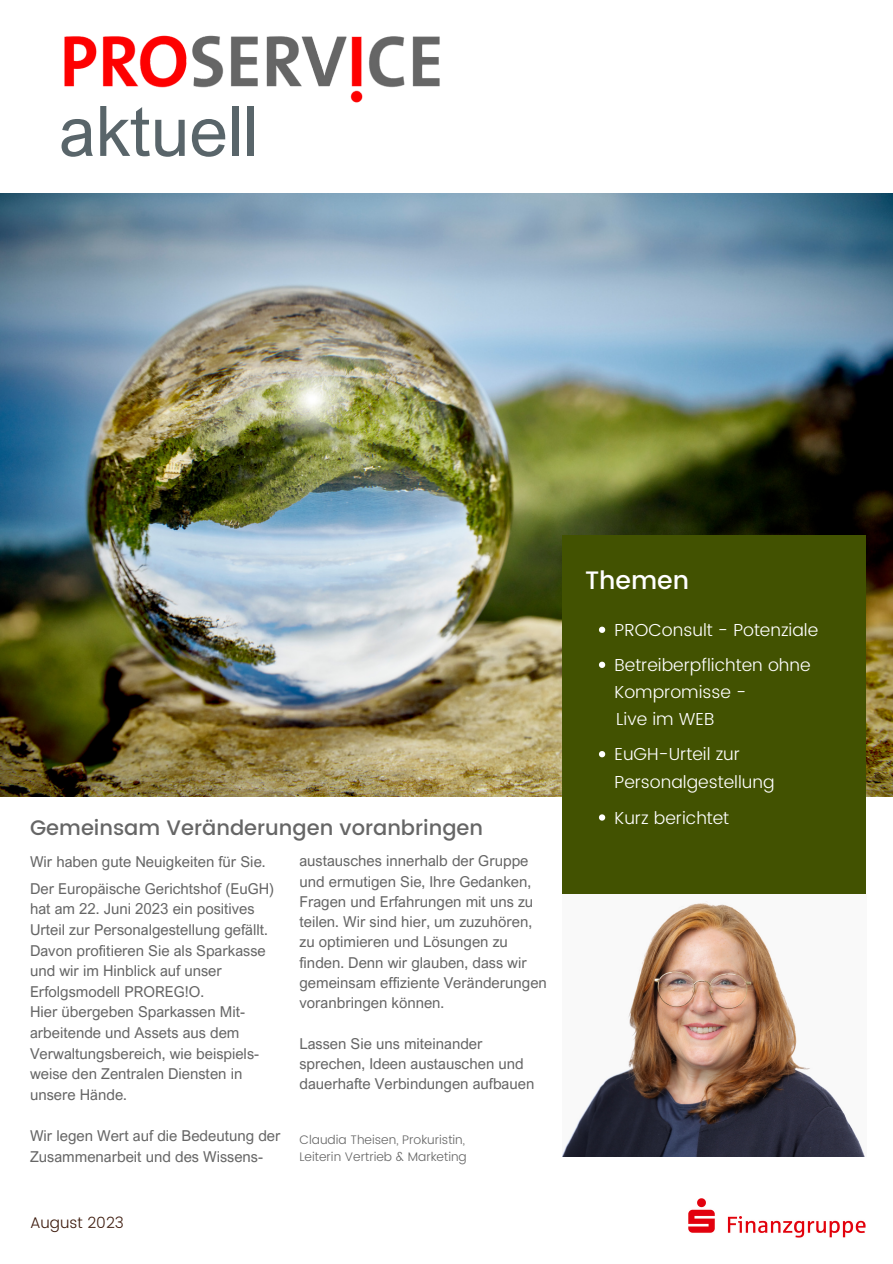
<style>
.page{position:relative;width:893px;height:1264px;background:#fff}
.page>*{position:absolute;margin:0;border:0;box-sizing:border-box;transform-origin:0 0}
.t1{font:69.75px "Arial Nova";color:#59656a}
.t2{font:500 25.2px "Poppins";color:#fff}
.t3{font:500 21px "Poppins";color:#666}
.t4{font:300 17.4px/27px "Poppins";color:#fff}
.t5{font:300 15.45px "Poppins";color:#3c1a0c}
.t6{font:15px/20.5px "Arial Nova";color:#666}
.t7{font:300 12.45px/16.5px "Poppins";color:#666}
</style>
<div class="page">
<img style="left:0;top:193px;width:892px;height:603px">
<div style="left:562px;top:535px;width:304px;height:636px;background:#425201"></div>
<img style="left:64px;top:35px;width:376px;height:68px">
<img style="left:562px;top:894px;width:304px;height:263px">
<div style="left:541px;top:1157px;width:351px;height:93px;background:#fff"></div>
<img style="left:688px;top:1198px;width:177px;height:39px">
<svg style="left:599px;top:626px;width:6px;height:7px"></svg>
<svg style="left:599px;top:661px;width:6px;height:7px"></svg>
<svg style="left:599px;top:751px;width:6px;height:6px"></svg>
<svg style="left:599px;top:814px;width:6px;height:6px"></svg>
<p class="t1" style="left:59px;top:87px;width:201px">aktuell</p>
<p class="t3" style="left:30px;top:815px;width:454px">Gemeinsam Veränderungen voranbringen</p>
<p class="t6" style="left:299px;top:850px;width:249px">austausches innerhalb der Gruppe und ermutigen Sie, Ihre Gedanken,<br>Fragen und Erfahrungen mit uns zu teilen. Wir sind hier, um zuzuhören, zu optimieren und Lösungen zu finden. Denn wir glauben, dass wir gemeinsam effiziente Veränderungen voranbringen können.</p>
<p class="t6" style="left:299px;top:1032px;width:236px">Lassen Sie uns miteinander sprechen, Ideen austauschen und dauerhafte Verbindungen aufbauen</p>
<p class="t6" style="left:30px;top:851px;width:237px">Wir haben gute Neuigkeiten für Sie.</p>
<p class="t6" style="left:30px;top:877px;width:246px">Der Europäische Gerichtshof (EuGH) hat am 22. Juni 2023 ein positives Urteil zur Personalgestellung gefällt.<br>Davon profitieren Sie als Sparkasse und wir im Hinblick auf unser Erfolgsmodell PROREG!O.</p>
<p class="t6" style="left:30px;top:1001px;width:230px">Hier übergeben Sparkassen Mit&shy;arbeitende und Assets aus dem<br>Verwaltungsbereich, wie beispiels&shy;weise den Zentralen Diensten in unsere Hände.</p>
<p class="t6" style="left:30px;top:1125px;width:252px">Wir legen Wert auf die Bedeutung der<br>Zusammenarbeit und des Wissens-</p>
<p class="t7" style="left:299px;top:1131px;width:169px">Claudia Theisen, Prokuristin,<br>Leiterin Vertrieb &amp; Marketing</p>
<p class="t5" style="left:30px;top:1213px;width:95px">August 2023</p>
<p class="t2" style="left:585px;top:565px;width:106px">Themen</p>
<p class="t4" style="left:614px;top:616px;width:205px">PROConsult - Potenziale</p>
<p class="t4" style="left:614px;top:651px;width:197px">Betreiberpflichten ohne<br>Kompromisse -</p>
<p class="t4" style="left:616px;top:705px;width:100px">Live im WEB</p>
<p class="t4" style="left:614px;top:740px;width:161px;line-height:27.9px">EuGH-Urteil zur<br>Personalgestellung</p>
<p class="t4" style="left:614px;top:804px;width:116px">Kurz berichtet</p>
</div>
